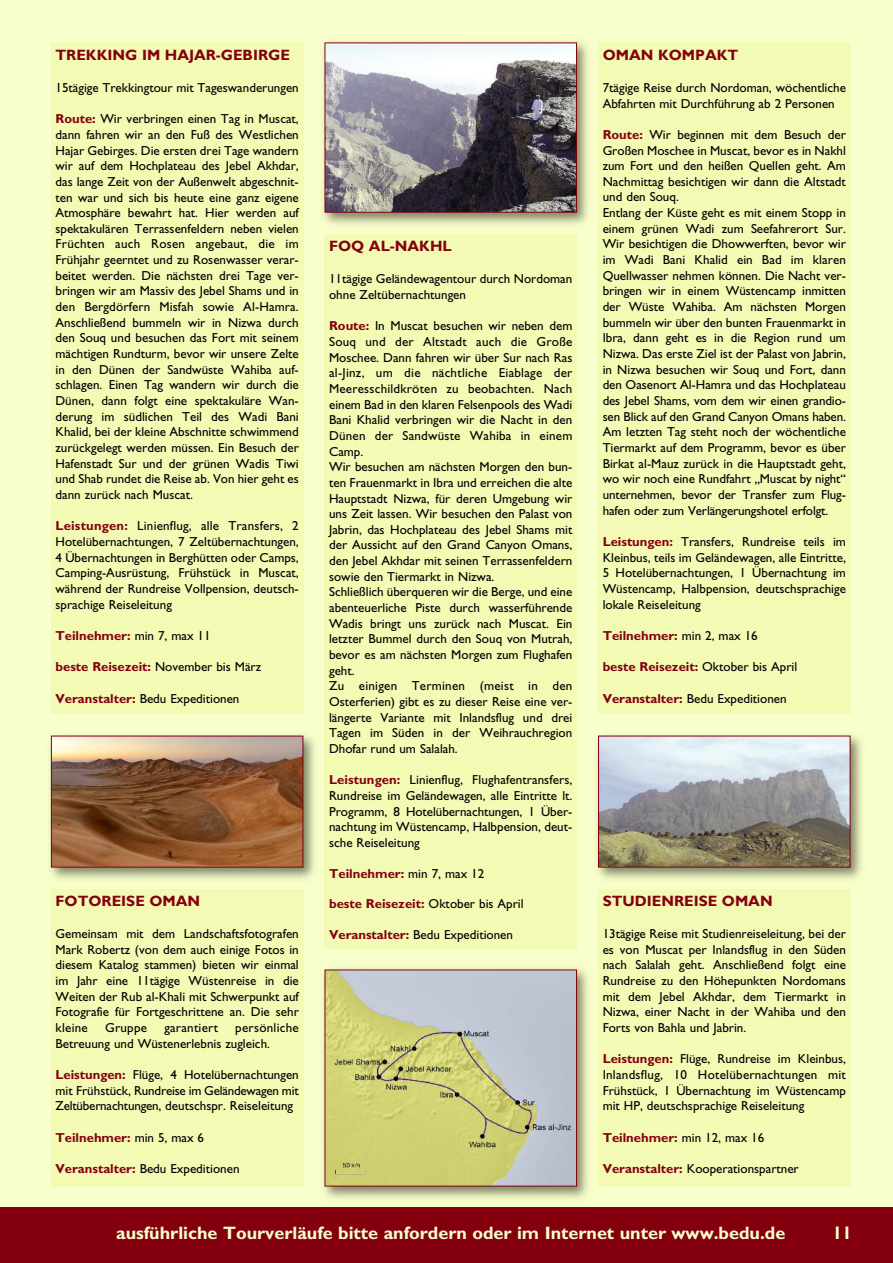
<style>
.page{position:relative;width:893px;height:1263px;background:#f7ffcc}
.page>*{position:absolute;margin:0;border:0;box-sizing:border-box;transform-origin:0 0}
.t1{font:700 18px "Gill Sans";color:#f7ffcc}
.t2{font:700 15px "Gill Sans";color:#84000f}
.t3{font:13.05px/15.6px "Gill Sans";color:#000;text-align:justify}
.t4{font:700 13.05px "Gill Sans";color:#84000f}
.t5{font:13.05px "Gill Sans";letter-spacing:.02em;color:#000}
.s1{font-weight:700;color:#84000f}
.s2{font-weight:400;color:#000}
</style>
<div class="page">
<div style="left:0;top:1208px;width:893px;height:55px;background:#84000f"></div>
<div style="left:51px;top:43px;width:252px;height:671px;background:#f3fab4"></div>
<div style="left:325px;top:234px;width:252px;height:714px;background:#f3fab4"></div>
<div style="left:598px;top:889px;width:252px;height:297px;background:#f3fab4"></div>
<img style="left:323px;top:968px;width:265px;height:231px">
<img style="left:327px;top:971px;width:248px;height:213px">
<div style="left:598px;top:43px;width:252px;height:671px;background:#f3fab4"></div>
<img style="left:323px;top:41px;width:265px;height:184px">
<img style="left:327px;top:45px;width:248px;height:166px">
<div style="left:325px;top:43px;width:252px;height:170px;border:1px solid #84000f"></div>
<img style="left:597px;top:735px;width:265px;height:144px">
<img style="left:600px;top:738px;width:248px;height:127px">
<img style="left:50px;top:735px;width:265px;height:144px">
<img style="left:53px;top:738px;width:248px;height:127px">
<div style="left:51px;top:736px;width:252px;height:131px;border:1px solid #84000f"></div>
<div style="left:51px;top:889px;width:252px;height:297px;background:#f3fab4"></div>
<p class="t2" style="left:56px;top:46px;width:236px">TREKKING IM HAJAR-GEBIRGE</p>
<p class="t3" style="left:56px;top:80px;width:245px">15tägige Trekkingtour mit Tageswanderungen</p>
<p class="t3" style="left:56px;top:111px;width:245px"><span class="s1">Route:</span> Wir verbringen einen Tag in Muscat, dann fahren wir an den Fuß des Westlichen Hajar Gebirges. Die ersten drei Tage wandern wir auf dem Hochplateau des Jebel Akhdar, das lange Zeit von der Außenwelt abgeschnit&shy;ten war und sich bis heute eine ganz eigene Atmosphäre bewahrt hat. Hier werden auf spektakulären Terrassenfeldern neben vielen Früchten auch Rosen angebaut, die im Frühjahr geerntet und zu Rosenwasser verar&shy;beitet werden. Die nächsten drei Tage ver&shy;bringen wir am Massiv des Jebel Shams und in den Bergdörfern Misfah sowie Al-Hamra.<br>Anschließend bummeln wir in Nizwa durch den Souq und besuchen das Fort mit seinem mächtigen Rundturm, bevor wir unsere Zelte in den Dünen der Sandwüste Wahiba auf&shy;schlagen. Einen Tag wandern wir durch die Dünen, dann folgt eine spektakuläre Wan&shy;derung im südlichen Teil des Wadi Bani Khalid, bei der kleine Abschnitte schwimmend zurückgelegt werden müssen. Ein Besuch der Hafenstadt Sur und der grünen Wadis Tiwi und Shab rundet die Reise ab. Von hier geht es dann zurück nach Muscat.</p>
<p class="t3" style="left:56px;top:518px;width:245px"><span class="s1">Leistungen:</span> Linienflug, alle Transfers, 2<br>Hotelübernachtungen, 7 Zeltübernachtungen, 4 Übernachtungen in Berghütten oder Camps, Camping-Ausrüstung, Frühstück in Muscat, während der Rundreise Vollpension, deutsch&shy;sprachige Reiseleitung</p>
<p class="t4" style="left:56px;top:628px;width:157px">Teilnehmer: <span class="s2">min 7, max 11</span></p>
<p class="t4" style="left:56px;top:659px;width:207px">beste Reisezeit: <span class="s2">November bis März</span></p>
<p class="t3" style="left:56px;top:690px;width:185px"><span class="s1">Veranstalter:</span> Bedu Expeditionen</p>
<p class="t2" style="left:56px;top:892px;width:146px">FOTOREISE OMAN</p>
<p class="t3" style="left:56px;top:926px;width:245px">Gemeinsam mit dem Landschaftsfotografen Mark Robertz (von dem auch einige Fotos in diesem Katalog stammen) bieten wir einmal im Jahr eine 11tägige Wüstenreise in die Weiten der Rub al-Khali mit Schwerpunkt auf Fotografie für Fortgeschrittene an. Die sehr kleine</p>
<p class="t3" style="left:105px;top:1020px;width:43px">Gruppe</p>
<p class="t5" style="left:164px;top:1020px;width:55px">garantiert</p>
<p class="t3" style="left:56px;top:1020px;width:245px;text-indent:180px">persönliche<br>Betreuung und Wüstenerlebnis zugleich.</p>
<p class="t3" style="left:56px;top:1067px;width:245px"><span class="s1">Leistungen:</span> Flüge, 4 Hotelübernachtungen mit Frühstück, Rundreise im Geländewagen mit Zeltübernachtungen, deutschspr. Reiseleitung</p>
<p class="t4" style="left:56px;top:1129px;width:150px">Teilnehmer: <span class="s2">min 5, max 6</span></p>
<p class="t3" style="left:56px;top:1161px;width:185px"><span class="s1">Veranstalter:</span> Bedu Expeditionen</p>
<p class="t2" style="left:329px;top:237px;width:124px">FOQ AL-NAKHL</p>
<p class="t3" style="left:329px;top:271px;width:245px">11tägige Geländewagentour durch Nordoman ohne Zeltübernachtungen</p>
<p class="t3" style="left:329px;top:318px;width:245px;text-align:left"><span class="s1">Route:</span> In Muscat besuchen wir neben dem Souq und der Altstadt auch die Große Moschee. Dann fahren wir über Sur nach Ras al-Jinz, um die nächtliche Eiablage der Meeresschildkröten zu beobachten. Nach einem Bad in den klaren Felsenpools des Wadi Bani Khalid verbringen wir die Nacht in den Dünen der Sandwüste Wahiba in einem Camp.<br>Wir besuchen am nächsten Morgen den bun&shy;ten Frauenmarkt in Ibra und erreichen die alte Hauptstadt Nizwa, für deren Umgebung wir uns Zeit lassen. Wir besuchen den Palast von Jabrin, das Hochplateau des Jebel Shams mit der Aussicht auf den Grand Canyon Omans, den Jebel Akhdar mit seinen Terrassenfeldern sowie den Tiermarkt in Nizwa.<br>Schließlich überqueren wir die Berge, und eine abenteuerliche Piste durch wasserführende Wadis bringt uns zurück nach Muscat. Ein letzter Bummel durch den Souq von Mutrah, bevor es am nächsten Morgen zum Flughafen geht.<br>Zu einigen Terminen (meist in den Osterferien) gibt es zu dieser Reise eine ver&shy;längerte Variante mit Inlandsflug und drei Tagen im Süden in der Weihrauchregion Dhofar rund um Salalah.</p>
<p class="t3" style="left:329px;top:772px;width:245px"><span class="s1">Leistungen:</span> Linienflug, Flughafentransfers, Rundreise im Geländewagen, alle Eintritte lt.<br>Programm, 8 Hotelübernachtungen, 1 Über&shy;nachtung im Wüstencamp, Halbpension, deut&shy;sche Reiseleitung</p>
<p class="t4" style="left:329px;top:866px;width:157px">Teilnehmer: <span class="s2">min 7, max 12</span></p>
<p class="t4" style="left:329px;top:896px;width:196px">beste Reisezeit: <span class="s2">Oktober bis April</span></p>
<p class="t3" style="left:329px;top:926px;width:185px"><span class="s1">Veranstalter:</span> Bedu Expeditionen</p>
<p class="t2" style="left:603px;top:46px;width:137px">OMAN KOMPAKT</p>
<p class="t3" style="left:603px;top:80px;width:245px">7tägige Reise durch Nordoman, wöchentliche<br>Abfahrten mit Durchführung ab 2 Personen</p>
<p class="t3" style="left:603px;top:127px;width:245px;text-align:left"><span class="s1">Route:</span> Wir beginnen mit dem Besuch der Großen Moschee in Muscat, bevor es in Nakhl zum Fort und den heißen Quellen geht. Am Nachmittag besichtigen wir dann die Altstadt und den Souq.<br>Entlang der Küste geht es mit einem Stopp in einem grünen Wadi zum Seefahrerort Sur.<br>Wir besichtigen die Dhowwerften, bevor wir im Wadi Bani Khalid ein Bad im klaren Quellwasser nehmen können. Die Nacht ver&shy;bringen wir in einem Wüstencamp inmitten der Wüste Wahiba. Am nächsten Morgen bummeln wir über den bunten Frauenmarkt in Ibra, dann geht es in die Region rund um Nizwa. Das erste Ziel ist der Palast von Jabrin, in Nizwa besuchen wir Souq und Fort, dann den Oasenort Al-Hamra und das Hochplateau des Jebel Shams, vom dem wir einen grandio&shy;sen Blick auf den Grand Canyon Omans haben.<br>Am letzten Tag steht noch der wöchentliche Tiermarkt auf dem Programm, bevor es über Birkat al-Mauz zurück in die Hauptstadt geht, wo wir noch eine Rundfahrt „Muscat by night“ unternehmen, bevor der Transfer zum Flug&shy;hafen oder zum Verlängerungshotel erfolgt.</p>
<p class="t3" style="left:603px;top:534px;width:245px"><span class="s1">Leistungen:</span> Transfers, Rundreise teils im Kleinbus, teils im Geländewagen, alle Eintritte, 5 Hotelübernachtungen, 1 Übernachtung im Wüstencamp, Halbpension, deutschsprachige lokale Reiseleitung</p>
<p class="t4" style="left:603px;top:628px;width:157px">Teilnehmer: <span class="s2">min 2, max 16</span></p>
<p class="t4" style="left:603px;top:659px;width:196px">beste Reisezeit: <span class="s2">Oktober bis April</span></p>
<p class="t3" style="left:603px;top:690px;width:185px"><span class="s1">Veranstalter:</span> Bedu Expeditionen</p>
<p class="t2" style="left:603px;top:892px;width:172px">STUDIENREISE OMAN</p>
<p class="t3" style="left:603px;top:926px;width:245px">13tägige Reise mit Studienreiseleitung, bei der es von Muscat per Inlandsflug in den Süden nach Salalah geht. Anschließend folgt eine Rundreise zu den Höhepunkten Nordomans mit dem Jebel Akhdar, dem Tiermarkt in Nizwa, einer Nacht in der Wahiba und den Forts von Bahla und Jabrin.</p>
<p class="t3" style="left:603px;top:1051px;width:245px"><span class="s1">Leistungen:</span> Flüge, Rundreise im Kleinbus, Inlandsflug, 10 Hotelübernachtungen mit Frühstück, 1 Übernachtung im Wüstencamp mit HP, deutschsprachige Reiseleitung</p>
<p class="t4" style="left:603px;top:1129px;width:163px">Teilnehmer: <span class="s2">min 12, max 16</span></p>
<p class="t3" style="left:603px;top:1161px;width:198px"><span class="s1">Veranstalter:</span> Kooperationspartner</p>
<h1 class="t1" style="left:116px;top:1222px;width:671px">ausführliche Tourverläufe bitte anfordern oder im Internet unter www.bedu.de</h1>
<h1 class="t1" style="left:832px;top:1222px;width:21px">11</h1>
</div>
